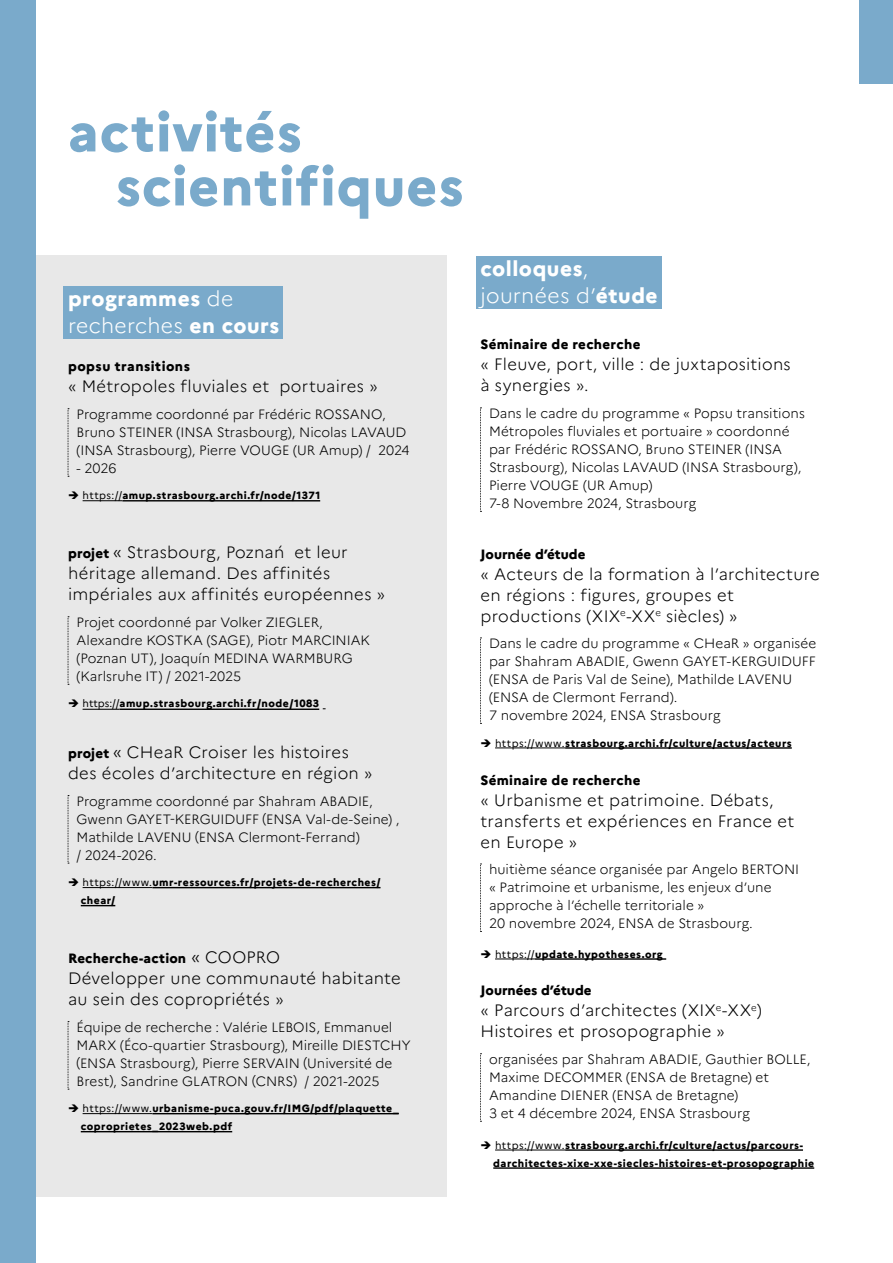
<style>
.page{position:relative;width:893px;height:1263px;background:#fff}
.page>*{position:absolute;margin:0;border:0;box-sizing:border-box;transform-origin:0 0}
.t1{font:800 54px/54px "Marianne";letter-spacing:.02em;color:#7aaacb}
.t2{font:800 21px/27px "Marianne";letter-spacing:.025em;color:#fff}
.t3{font:300 16.5px/21px "Marianne";letter-spacing:.015em;color:#000}
.t4{font:300 13.5px/18px "Marianne";color:#000}
.t5{font:800 13.5px "Marianne";letter-spacing:.02em;color:#000}
.t6{font:800 13.5px "Marianne";color:#000}
.t7{font:800 10.5px/18px "Marianne";letter-spacing:.045em;color:#000}
.s1{font-weight:300}
.s2{font-weight:400}
.s3{font-weight:800;font-size:13.5px}
.s4{font-size:18px}
.s5{font-weight:300;font-size:18px}
.s6{font-weight:300;font-size:16.5px}
</style>
<div class="page">
<div style="left:0;top:0;width:36px;height:1263px;background:#7aaacb"></div>
<div style="left:859px;top:0;width:34px;height:84px;background:#7aaacb"></div>
<div style="left:36px;top:255px;width:410px;height:941px;background:#e8e8e8"></div>
<div style="left:64px;top:286px;width:219px;height:53px;background:#7aaacb"></div>
<svg style="left:68px;top:408px;width:1px;height:69px"></svg>
<hr style="left:83px;top:500px;width:39px;height:1px;background:#000">
<hr style="left:122px;top:500px;width:198px;height:1px;background:#000">
<svg style="left:68px;top:616px;width:1px;height:69px"></svg>
<svg style="left:68px;top:795px;width:1px;height:69px"></svg>
<hr style="left:83px;top:887px;width:69px;height:1px;background:#000">
<hr style="left:152px;top:887px;width:228px;height:1px;background:#000">
<hr style="left:81px;top:905px;width:34px;height:1px;background:#000">
<svg style="left:68px;top:1021px;width:1px;height:69px"></svg>
<hr style="left:83px;top:1113px;width:69px;height:1px;background:#000">
<hr style="left:152px;top:1113px;width:247px;height:1px;background:#000">
<hr style="left:81px;top:1131px;width:151px;height:1px;background:#000">
<hr style="left:120px;top:708px;width:199px;height:2px;background:#000">
<hr style="left:83px;top:709px;width:37px;height:1px;background:#000">
<div style="left:476px;top:256px;width:185px;height:52px;background:#7aaacb"></div>
<svg style="left:480px;top:407px;width:1px;height:105px"></svg>
<svg style="left:480px;top:637px;width:1px;height:87px"></svg>
<hr style="left:495px;top:747px;width:70px;height:1px;background:#000">
<hr style="left:565px;top:747px;width:227px;height:2px;background:#000">
<svg style="left:480px;top:863px;width:1px;height:69px"></svg>
<hr style="left:495px;top:958px;width:40px;height:1px;background:#000">
<hr style="left:535px;top:958px;width:131px;height:2px;background:#000">
<svg style="left:480px;top:1053px;width:1px;height:69px"></svg>
<hr style="left:495px;top:1149px;width:70px;height:1px;background:#000">
<hr style="left:565px;top:1149px;width:238px;height:2px;background:#000">
<hr style="left:493px;top:1167px;width:321px;height:2px;background:#000">
<h1 class="t1" style="left:116px;top:105px;width:349px;text-indent:-48px">activités scientifiques</h1>
<h2 class="t2" style="left:68px;top:285px;width:213px">programmes <span class="s1">de recherches</span> en cours</h2>
<p class="t5" style="left:68px;top:358px;width:123px">popsu transitions</p>
<p class="t3" style="left:68px;top:376px;width:311px">« Métropoles fluviales et portuaires »</p>
<p class="t4" style="left:77px;top:405px;width:335px">Programme coordonné par Frédéric ROSSANO,<br>Bruno STEINER (INSA Strasbourg), Nicolas LAVAUD (INSA Strasbourg), Pierre VOUGE (UR Amup) / 2024</p>
<p class="t4" style="left:77px;top:459px;width:41px">- 2026</p>
<p class="t7" style="left:83px;top:487px;width:239px"><span class="s2">https://</span>amup.strasbourg.archi.fr/node/1371</p>
<p class="t3" style="left:68px;top:542px;width:319px"><span class="s3">projet</span> <span class="s4">«</span> Strasbourg, Poznań et leur héritage allemand. Des affinités impériales aux affinités européennes »</p>
<p class="t4" style="left:77px;top:613px;width:295px">Projet coordonné par Volker ZIEGLER, Alexandre KOSTKA (SAGE), Piotr MARCINIAK (Poznan UT), Joaquín MEDINA WARMBURG (Karlsruhe IT) / 2021-2025</p>
<p class="t7" style="left:83px;top:695px;width:238px"><span class="s2">https://</span>amup.strasbourg.archi.fr/node/1083</p>
<p class="t3" style="left:68px;top:742px;width:306px"><span class="s3">projet</span> <span class="s4">«</span> CHeaR Croiser les histoires des écoles d’architecture en région »</p>
<p class="t4" style="left:77px;top:792px;width:324px">Programme coordonné par Shahram ABADIE, Gwenn GAYET-KERGUIDUFF (ENSA Val-de-Seine) , Mathilde LAVENU (ENSA Clermont-Ferrand)<br>/ 2024-2026.</p>
<p class="t7" style="left:81px;top:873px;width:301px"><span class="s2">https://www.</span>umr-ressources.fr/projets-de-recherches/ chear/</p>
<p class="t5" style="left:68px;top:950px;width:214px">Recherche-action <span class="s5">«</span> <span class="s6">COOPRO</span></p>
<p class="t3" style="left:68px;top:968px;width:334px">Développer une communauté habitante au sein des copropriétés »</p>
<p class="t4" style="left:77px;top:1018px;width:335px">Équipe de recherche : Valérie LEBOIS, Emmanuel MARX (Éco-quartier Strasbourg), Mireille DIESTCHY (ENSA Strasbourg), Pierre SERVAIN (Université de Brest), Sandrine GLATRON (CNRS) / 2021-2025</p>
<p class="t7" style="left:81px;top:1099px;width:319px"><span class="s2">https://www.</span>urbanisme-puca.gouv.fr/IMG/pdf/plaquette_ coproprietes_2023web.pdf</p>
<h2 class="t2" style="left:480px;top:255px;width:179px">colloques<span class="s1">, journées d’</span>étude</h2>
<p class="t5" style="left:480px;top:336px;width:161px">Séminaire de recherche</p>
<p class="t3" style="left:480px;top:354px;width:312px">« Fleuve, port, ville : de juxtapositions à synergies ».</p>
<p class="t4" style="left:489px;top:404px;width:317px">Dans le cadre du programme « Popsu transitions Métropoles fluviales et portuaire » coordonné par Frédéric ROSSANO, Bruno STEINER (INSA Strasbourg), Nicolas LAVAUD (INSA Strasbourg), Pierre VOUGE (UR Amup)<br>7-8 Novembre 2024, Strasbourg</p>
<p class="t6" style="left:480px;top:545px;width:106px">Journée d’étude</p>
<p class="t3" style="left:480px;top:563px;width:341px">« Acteurs de la formation à l’architecture en régions : figures, groupes et productions (XIX<sup>e</sup>-XX<sup>e</sup> siècles) »</p>
<p class="t4" style="left:489px;top:634px;width:329px">Dans le cadre du programme « CHeaR » organisée par Shahram ABADIE, Gwenn GAYET-KERGUIDUFF (ENSA de Paris Val de Seine), Mathilde LAVENU (ENSA de Clermont Ferrand).<br>7 novembre 2024, ENSA Strasbourg</p>
<p class="t7" style="left:495px;top:734px;width:298px"><span class="s2">https://www.</span>strasbourg.archi.fr/culture/actus/acteurs</p>
<p class="t5" style="left:480px;top:771px;width:161px">Séminaire de recherche</p>
<p class="t3" style="left:480px;top:789px;width:315px">« Urbanisme et patrimoine. Débats, transferts et expériences en France et en Europe »</p>
<p class="t4" style="left:489px;top:860px;width:312px">huitième séance organisée par Angelo BERTONI « Patrimoine et urbanisme, les enjeux d’une approche à l’échelle territoriale »<br>20 novembre 2024, ENSA de Strasbourg.</p>
<p class="t7" style="left:495px;top:945px;width:169px"><span class="s2">https://</span>update.hypotheses.org</p>
<p class="t6" style="left:480px;top:982px;width:113px">Journées d’étude</p>
<p class="t3" style="left:480px;top:1000px;width:283px">« Parcours d’architectes (XIX<sup>e</sup>-XX<sup>e</sup>)<br>Histoires et prosopographie »</p>
<p class="t4" style="left:489px;top:1050px;width:323px">organisées par Shahram ABADIE, Gauthier BOLLE, Maxime DECOMMER (ENSA de Bretagne) et Amandine DIENER (ENSA de Bretagne)<br>3 et 4 décembre 2024, ENSA Strasbourg</p>
<p class="t7" style="left:493px;top:1136px;width:322px"><span class="s2">https://www.</span>strasbourg.archi.fr/culture/actus/parcours&shy;darchitectes-xixe-xxe-siecles-histoires-et-prosopographie</p>
</div>
